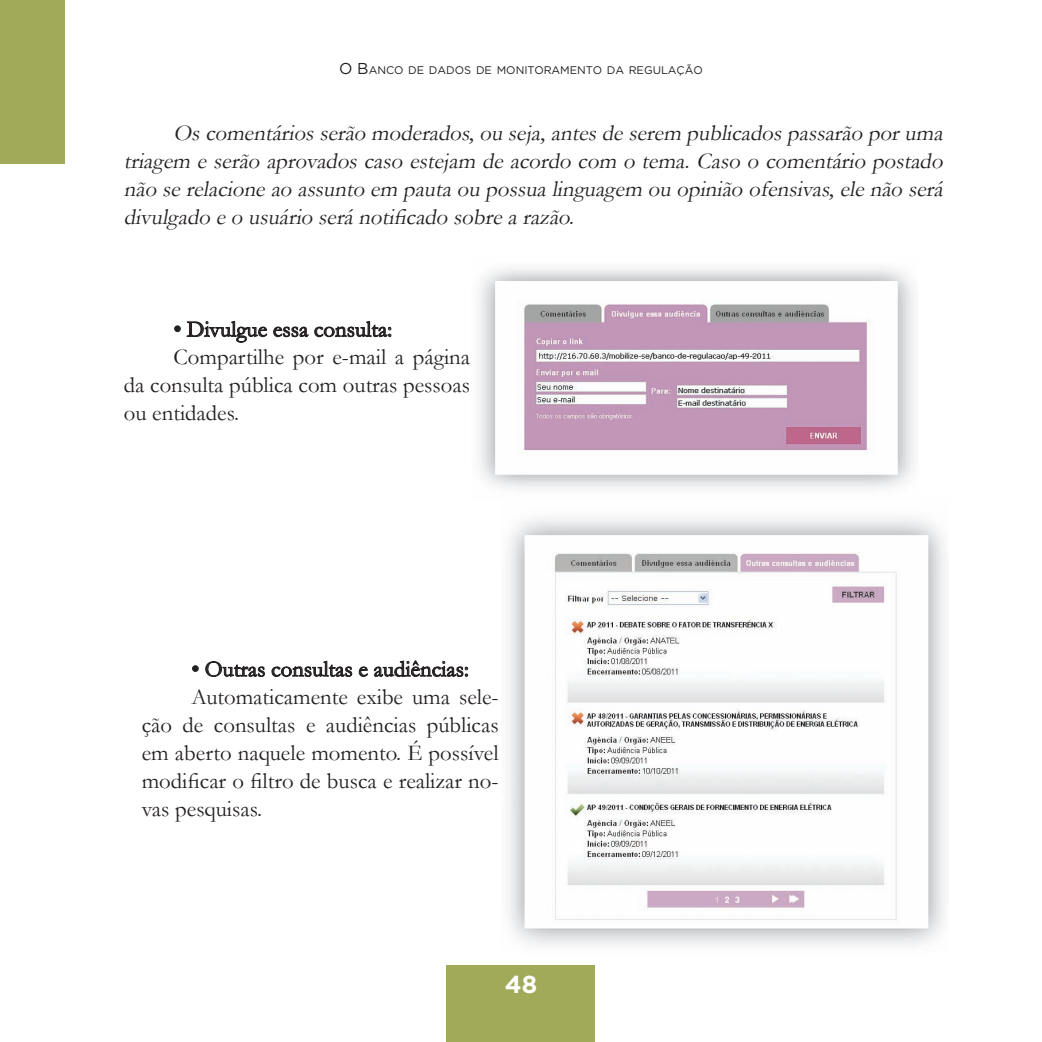
<style>
.page{position:relative;width:1042px;height:1042px;background:#fff}
.page>*{position:absolute;margin:0;border:0;box-sizing:border-box;transform-origin:0 0}
.t1{font:700 24.5px "Gotham";color:#fff}
.t2{font:italic 22.75px/28px "Garamond";color:#231f20;text-align:justify}
.t3{font:22.75px "Garamond";color:#231f20}
.t4{font:11.03px "Gotham";color:#231f20}
.s1{font-size:15.75px}
</style>
<div class="page">
<img style="left:508px;top:518px;width:437px;height:427px">
<img style="left:478px;top:268px;width:436px;height:220px">
<div style="left:446px;top:965px;width:149px;height:76px;background:#a1aa59"></div>
<div style="left:0;top:0;width:64px;height:163px;background:#a1aa59"></div>
<svg style="left:174px;top:321px;width:218px;height:22px"></svg>
<svg style="left:192px;top:660px;width:277px;height:17px"></svg>
<p class="t4" style="left:339px;top:64px;width:365px"><span class="s1">O B</span>ANCO DE DADOS DE MONITORAMENTO DA REGULAÇÃO</p>
<p class="t2" style="left:124px;top:118px;width:825px;text-indent:50px">Oscomentáriosserão moderados,ou seja,antesdeserem publicadospassarão poruma triagem e serão aprovados caso estejam de acordo com o tema. Caso o comentário postado não serelacioneao assunto em pautaou possualinguagem ou opinião ofensivas,elenão será divulgado eo usuário seránotificado sobrearazão.</p>
<p class="t3" style="left:173px;top:314px;width:220px">• Divulgue essa consulta:</p>
<p class="t3" style="left:173px;top:342px;width:298px">Compartilhe por e-mail a página</p>
<p class="t3" style="left:124px;top:370px;width:347px">da consulta pública com outras pessoas</p>
<p class="t3" style="left:124px;top:398px;width:117px">ou entidades.</p>
<p class="t3" style="left:191px;top:653px;width:279px">• Outras consultas e audiências:</p>
<p class="t3" style="left:191px;top:681px;width:309px">Automaticamente exibe uma sele-</p>
<p class="t3" style="left:142px;top:709px;width:358px">ção de consultas e audiências públicas</p>
<p class="t3" style="left:142px;top:737px;width:358px">em aberto naquele momento. É possível</p>
<p class="t3" style="left:142px;top:765px;width:358px">modificar o filtro de busca e realizar no-</p>
<p class="t3" style="left:142px;top:793px;width:122px">vas pesquisas.</p>
<p class="t1" style="left:504px;top:970px;width:34px">48</p>
</div>
